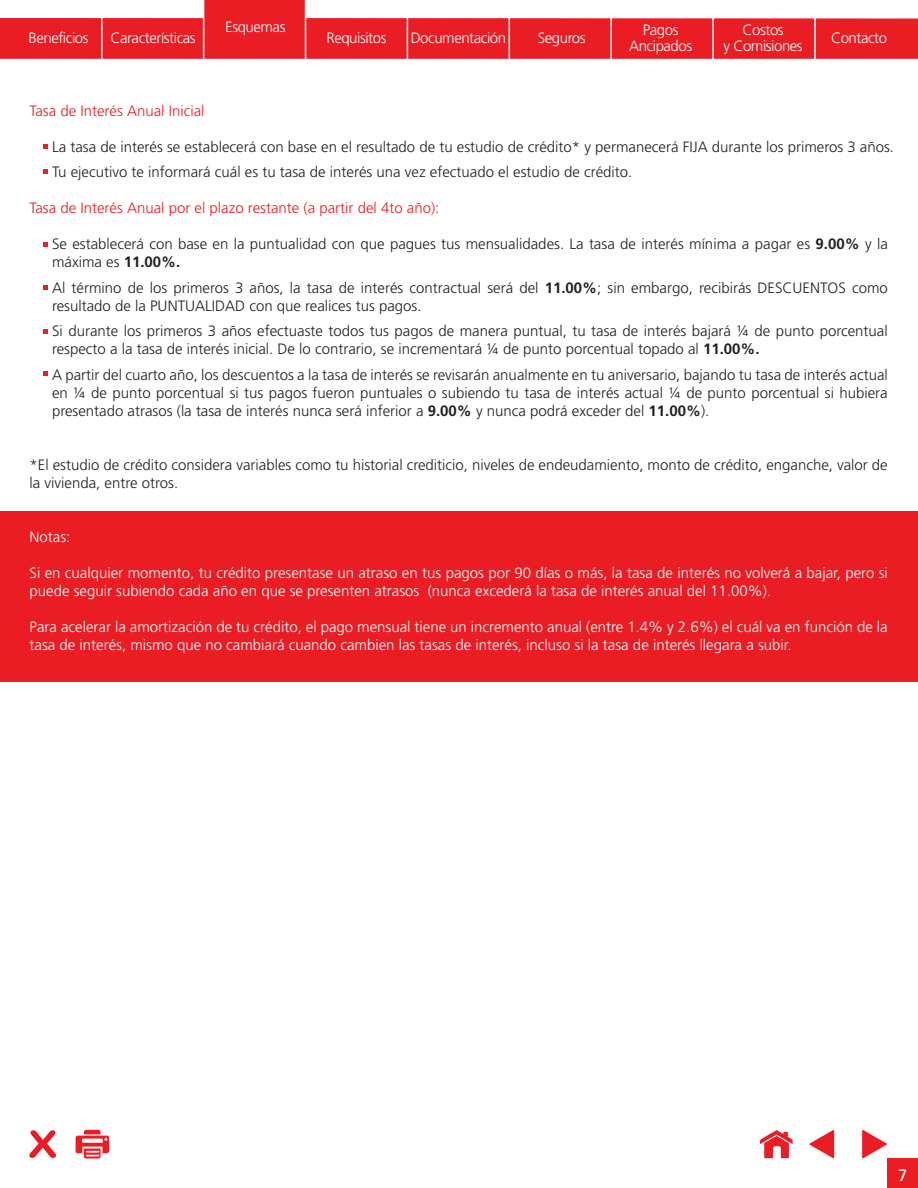
<style>
.page{position:relative;width:918px;height:1188px;background:#fff}
.page>*{position:absolute;margin:0;border:0;box-sizing:border-box;transform-origin:0 0}
.t1{font:16.5px "Frutiger";color:#fff}
.t2{font:300 15px/18px "Frutiger";color:#231f20}
.t3{font:300 15px/18px "Frutiger";color:#fff}
.t4{font:300 15px/15.1px "Frutiger";letter-spacing:-.03em;color:#fff;text-align:center}
.t5{font:300 15px "Frutiger";color:#ea1c24}
.s1{font-weight:700}
</style>
<div class="page">
<svg style="left:862px;top:1130px;width:25px;height:28px"></svg>
<svg style="left:809px;top:1130px;width:25px;height:28px"></svg>
<svg style="left:29px;top:1130px;width:27px;height:28px"></svg>
<div style="left:888px;top:1158px;width:30px;height:30px;background:#ea1c24"></div>
<svg style="left:759px;top:1130px;width:34px;height:28px"></svg>
<svg style="left:76px;top:1130px;width:33px;height:29px"></svg>
<svg style="left:0;top:0;width:918px;height:59px;fill:#ea1c24"></svg>
<hr style="left:101px;top:0;width:2px;height:62px;background:#fff">
<hr style="left:203px;top:0;width:1px;height:62px;background:#fff">
<hr style="left:305px;top:0;width:1px;height:62px;background:#fff">
<hr style="left:407px;top:0;width:1px;height:62px;background:#fff">
<hr style="left:509px;top:0;width:1px;height:62px;background:#fff">
<hr style="left:610px;top:0;width:2px;height:62px;background:#fff">
<hr style="left:712px;top:0;width:2px;height:62px;background:#fff">
<hr style="left:814px;top:0;width:2px;height:62px;background:#fff">
<div style="left:0;top:511px;width:918px;height:171px;background:#ea1c24"></div>
<svg style="left:43px;top:145px;width:4px;height:4px"></svg>
<svg style="left:43px;top:170px;width:4px;height:4px"></svg>
<svg style="left:43px;top:242px;width:4px;height:4px"></svg>
<svg style="left:43px;top:285px;width:4px;height:5px"></svg>
<svg style="left:43px;top:329px;width:4px;height:4px"></svg>
<svg style="left:43px;top:372px;width:4px;height:4px"></svg>
<p class="t4" style="left:29px;top:30px;width:62px">Beneficios</p>
<p class="t4" style="left:110px;top:30px;width:87px">Características</p>
<p class="t4" style="left:225px;top:19px;width:62px">Esquemas</p>
<p class="t4" style="left:326px;top:30px;width:62px">Requisitos</p>
<p class="t4" style="left:411px;top:30px;width:97px">Documentación</p>
<p class="t4" style="left:538px;top:30px;width:49px">Seguros</p>
<p class="t4" style="left:629px;top:23px;width:65px">Pagos<br>Ancipados</p>
<p class="t4" style="left:724px;top:23px;width:81px">Costos<br>y Comisiones</p>
<p class="t4" style="left:831px;top:30px;width:58px">Contacto</p>
<p class="t5" style="left:30px;top:102px;width:177px">Tasa de Interés Anual Inicial</p>
<p class="t2" style="left:52px;top:134px;width:844px;line-height:25.5px">La tasa de interés se establecerá con base en el resultado de tu estudio de crédito* y permanecerá FIJA durante los primeros 3 años.<br>Tu ejecutivo te informará cuál es tu tasa de interés una vez efectuado el estudio de crédito.</p>
<p class="t5" style="left:30px;top:200px;width:411px">Tasa de Interés Anual por el plazo restante (a partir del 4to año):</p>
<p class="t2" style="left:52px;top:235px;width:837px">Se establecerá con base en la puntualidad con que pagues tus mensualidades. La tasa de interés mínima a pagar es <span class="s1">9.00%</span> y la máxima es <span class="s1">11.00%.</span></p>
<p class="t2" style="left:52px;top:279px;width:837px">Al término de los primeros 3 años, la tasa de interés contractual será del <span class="s1">11.00%</span>; sin embargo, recibirás DESCUENTOS como resultado de la PUNTUALIDAD con que realices tus pagos.</p>
<p class="t2" style="left:52px;top:322px;width:837px">Si durante los primeros 3 años efectuaste todos tus pagos de manera puntual, tu tasa de interés bajará ¼ de punto porcentual respecto a la tasa de interés inicial. De lo contrario, se incrementará ¼ de punto porcentual topado al <span class="s1">11.00%.</span></p>
<p class="t2" style="left:52px;top:366px;width:837px;text-align:justify">A partir del cuarto año, los descuentos a la tasa de interés se revisarán anualmente en tu aniversario, bajando tu tasa de interés actual en ¼ de punto porcentual si tus pagos fueron puntuales o subiendo tu tasa de interés actual ¼ de punto porcentual si hubiera presentado atrasos (la tasa de interés nunca será inferior a <span class="s1">9.00%</span> y nunca podrá exceder del <span class="s1">11.00%</span>).</p>
<p class="t2" style="left:30px;top:456px;width:860px">*El estudio de crédito considera variables como tu historial crediticio, niveles de endeudamiento, monto de crédito, enganche, valor de la vivienda, entre otros.</p>
<p class="t3" style="left:30px;top:528px;width:42px">Notas:</p>
<p class="t3" style="left:30px;top:564px;width:860px">Si en cualquier momento, tu crédito presentase un atraso en tus pagos por 90 días o más, la tasa de interés no volverá a bajar, pero si puede seguir subiendo cada año en que se presenten atrasos (nunca excederá la tasa de interés anual del 11.00%).</p>
<p class="t3" style="left:30px;top:618px;width:860px">Para acelerar la amortización de tu crédito, el pago mensual tiene un incremento anual (entre 1.4% y 2.6%) el cuál va en función de la tasa de interés, mismo que no cambiará cuando cambien las tasas de interés, incluso si la tasa de interés llegara a subir.</p>
<p class="t1" style="left:898px;top:1166px;width:11px">7</p>
</div>
